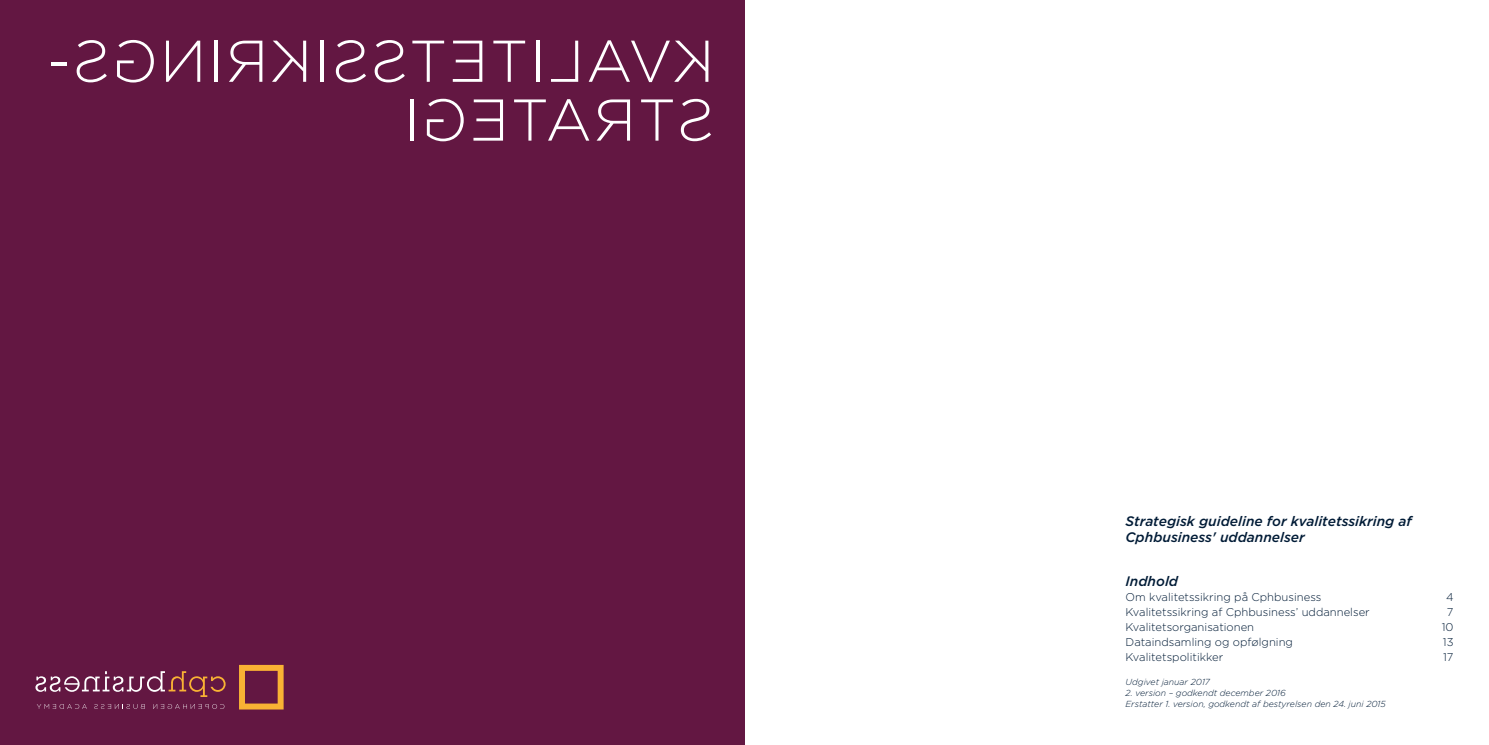
<style>
.page{position:relative;width:1489px;height:745px;background:#fff}
.page>*{position:absolute;margin:0;border:0;box-sizing:border-box;transform-origin:0 0}
.t1{font:italic 500 13.75px/16.2px "Gotham";color:#001b36}
.t2{font:300 11.25px "Gotham";color:#001b36}
.t3{font:italic 300 8.75px/11.2px "Gotham";color:#001b36}
</style>
<div class="page">
<div style="left:0;top:0;width:744px;height:744px;background:#631742"></div>
<svg style="left:35px;top:671px;width:190px;height:25px"></svg>
<svg style="left:153px;top:704px;width:71px;height:4px"></svg>
<svg style="left:94px;top:704px;width:51px;height:4px"></svg>
<svg style="left:37px;top:704px;width:50px;height:4px"></svg>
<svg style="left:239px;top:664px;width:44px;height:45px"></svg>
<p class="t1" style="left:1125px;top:512px;width:288px">Strategisk guideline for kvalitetssikring af<br>Cphbusiness' uddannelser</p>
<p class="t1" style="left:1125px;top:572px;width:54px">Indhold</p>
<p class="t2" style="left:1125px;top:589px;width:197px">Om kvalitetssikring på Cphbusiness</p>
<p class="t2" style="left:1445px;top:589px;width:9px">4</p>
<p class="t2" style="left:1125px;top:604px;width:246px">Kvalitetssikring af Cphbusiness’ uddannelser</p>
<p class="t2" style="left:1446px;top:604px;width:8px">7</p>
<p class="t2" style="left:1125px;top:619px;width:130px">Kvalitetsorganisationen</p>
<p class="t2" style="left:1441px;top:619px;width:13px">10</p>
<p class="t2" style="left:1125px;top:634px;width:169px">Dataindsamling og opfølgning</p>
<p class="t2" style="left:1442px;top:634px;width:12px">13</p>
<p class="t2" style="left:1125px;top:649px;width:99px">Kvalitetspolitikker</p>
<p class="t2" style="left:1442px;top:649px;width:12px">17</p>
<p class="t3" style="left:1125px;top:675px;width:86px">Udgivet januar 2017</p>
<p class="t3" style="left:1125px;top:686px;width:262px">2. version – godkendt december 2016<br>Erstatter 1. version, godkendt af bestyrelsen den 24. juni 2015</p>
</div>
